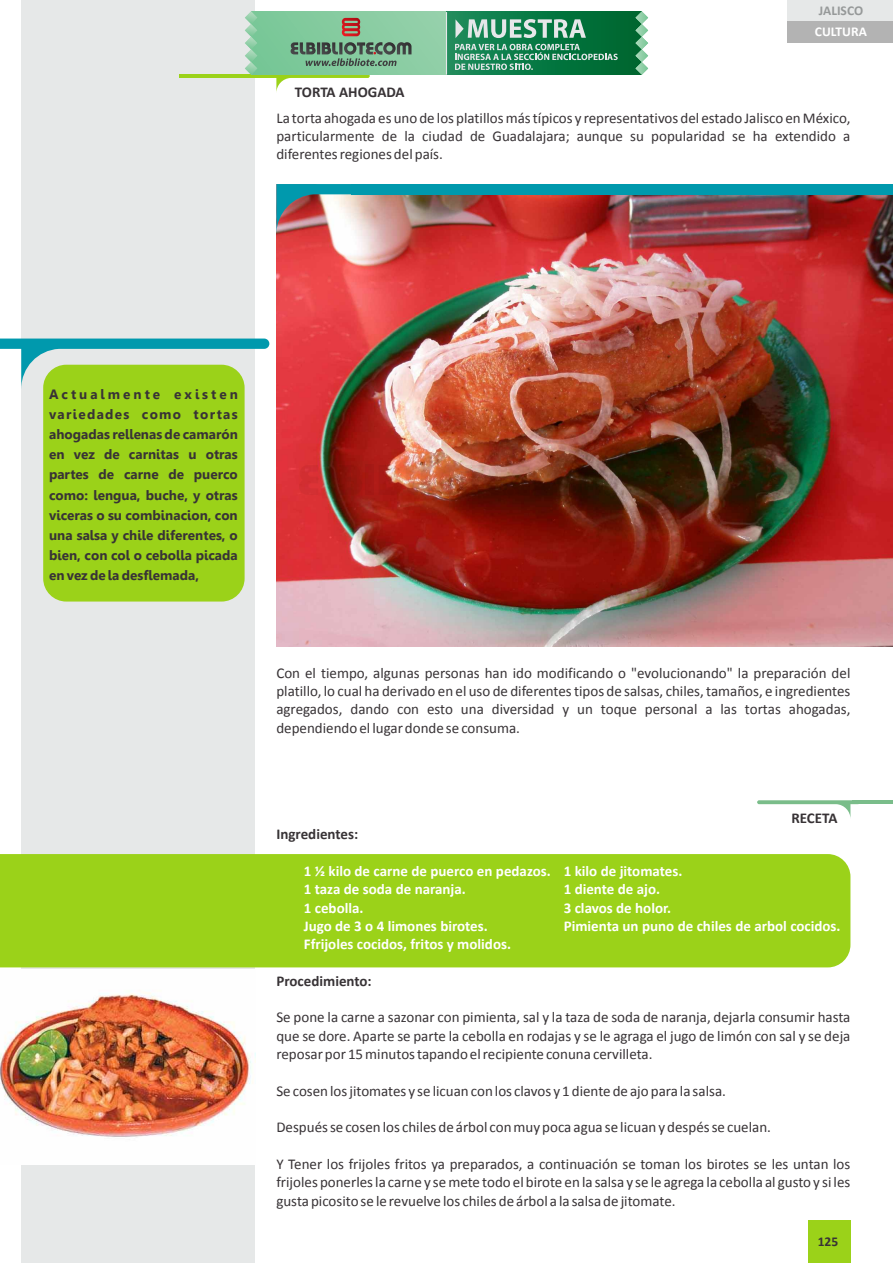
<style>
.page{position:relative;width:893px;height:1263px;background:#fff}
.page>*{position:absolute;margin:0;border:0;box-sizing:border-box;transform-origin:0 0}
.t1{font:15px/18.3px "Calibri";color:#383336;text-align:justify}
.t2{font:700 15px/18.3px "Calibri";color:#fff}
.t3{font:700 15px "Calibri";color:#383336}
.t4{font:700 13.5px/20.1px "Gisha";color:#383336;text-align:justify}
.t5{font:700 13.5px "Calibri";color:#969999}
.t6{font:700 13.5px "Calibri";color:#fff}
.t7{font:700 13.5px "Calibri";color:#383336}
</style>
<div class="page">
<div style="left:808px;top:1220px;width:43px;height:43px;background:#9bd219"></div>
<div style="left:787px;top:0;width:106px;height:21px;background:#e6e8e8"></div>
<div style="left:787px;top:21px;width:106px;height:22px;background:#b3b3b3"></div>
<div style="left:21px;top:0;width:234px;height:1263px;background:#e6e8e8"></div>
<div style="left:0;top:854px;width:850px;height:113px;background:#9bd219"></div>
<svg style="left:274px;top:75px;width:96px;height:17px"></svg>
<hr style="left:179px;top:74px;width:95px;height:4px;background:#9bd219">
<img style="left:276px;top:194px;width:617px;height:452px">
<img style="left:276px;top:184px;width:248px;height:50px">
<div style="left:351px;top:184px;width:542px;height:10px;background:#0099ad"></div>
<svg style="left:0;top:339px;width:269px;height:49px"></svg>
<div style="left:43px;top:365px;width:202px;height:236px;background:#9bd219;border-radius:23px"></div>
<svg style="left:757px;top:800px;width:101px;height:18px"></svg>
<hr style="left:853px;top:800px;width:40px;height:4px;background:#7abd8a">
<img style="left:0;top:969px;width:255px;height:195px">
<svg style="left:257px;top:11px;width:189px;height:64px;background:#86cba0"></svg>
<svg style="left:296px;top:465px;width:69px;height:30px;background:#9f2a23"></svg>
<div style="left:366px;top:465px;width:8px;height:30px;background:#a51814"></div>
<svg style="left:379px;top:465px;width:39px;height:30px"></svg>
<svg style="left:421px;top:465px;width:8px;height:30px"></svg>
<img style="left:433px;top:464px;width:170px;height:31px">
<div style="left:446px;top:11px;width:196px;height:64px;background:linear-gradient(to right,#1c8c5c,#00642b)"></div>
<svg style="left:245px;top:11px;width:12px;height:64px"></svg>
<svg style="left:635px;top:11px;width:13px;height:64px"></svg>
<svg style="left:342px;top:18px;width:18px;height:18px"></svg>
<svg style="left:289px;top:42px;width:122px;height:24px;background:#689178"></svg>
<svg style="left:455px;top:44px;width:163px;height:26px;background:#42956f"></svg>
<svg style="left:455px;top:19px;width:131px;height:19px;background:#75af96"></svg>
<hr style="left:446px;top:12px;width:1px;height:63px;background:#e6e7e9">
<p class="t3" style="left:295px;top:85px;width:111px">TORTA AHOGADA</p>
<p class="t5" style="left:819px;top:5px;width:46px">JALISCO</p>
<p class="t6" style="left:815px;top:26px;width:53px">CULTURA</p>
<p class="t1" style="left:276px;top:110px;width:576px">La torta ahogada es uno de los platillos más típicos y representativos del estado Jalisco en México, particularmente de la ciudad de Guadalajara; aunque su popularidad se ha extendido a diferentes regiones del país.</p>
<p class="t4" style="left:49px;top:385px;width:190px">Actualmente existen variedades como tortas ahogadas rellenas de camarón en vez de carnitas u otras partes de carne de puerco como: lengua, buche, y otras viceras o su combinacion, con una salsa y chile diferentes, o bien, con col o cebolla picada en vez de la desflemada,</p>
<p class="t1" style="left:276px;top:665px;width:576px">Con el tiempo, algunas personas han ido modificando o "evolucionando" la preparación del platillo, lo cual ha derivado en el uso de diferentes tipos de salsas, chiles, tamaños, e ingredientes agregados, dando con esto una diversidad y un toque personal a las tortas ahogadas, dependiendo el lugar donde se consuma.</p>
<p class="t3" style="left:276px;top:828px;width:83px">Ingredientes:</p>
<p class="t3" style="left:791px;top:811px;width:48px">RECETA</p>
<p class="t2" style="left:304px;top:863px;width:248px">1 ½ kilo de carne de puerco en pedazos.<br>1 taza de soda de naranja.<br>1 cebolla.<br>Jugo de 3 o 4 limones birotes.<br>Ffrijoles cocidos, fritos y molidos.</p>
<p class="t2" style="left:564px;top:863px;width:278px">1 kilo de jitomates.<br>1 diente de ajo.<br>3 clavos de holor.<br>Pimienta un puno de chiles de arbol cocidos.</p>
<p class="t3" style="left:276px;top:974px;width:97px">Procedimiento:</p>
<p class="t1" style="left:276px;top:1009px;width:576px">Se pone la carne a sazonar con pimienta, sal y la taza de soda de naranja, dejarla consumir hasta que se dore. Aparte se parte la cebolla en rodajas y se le agraga el jugo de limón con sal y se deja reposar por 15 minutos tapando el recipiente conuna cervilleta.</p>
<p class="t1" style="left:276px;top:1083px;width:451px">Se cosen los jitomates y se licuan con los clavos y 1 diente de ajo para la salsa.</p>
<p class="t1" style="left:276px;top:1119px;width:496px">Después se cosen los chiles de árbol con muy poca agua se licuan y despés se cuelan.</p>
<p class="t1" style="left:276px;top:1156px;width:576px">Y Tener los frijoles fritos ya preparados, a continuación se toman los birotes se les untan los frijoles ponerles la carne y se mete todo el birote en la salsa y se le agrega la cebolla al gusto y si les gusta picosito se le revuelve los chiles de árbol a la salsa de jitomate.</p>
<p class="t7" style="left:818px;top:1236px;width:22px">125</p>
</div>
